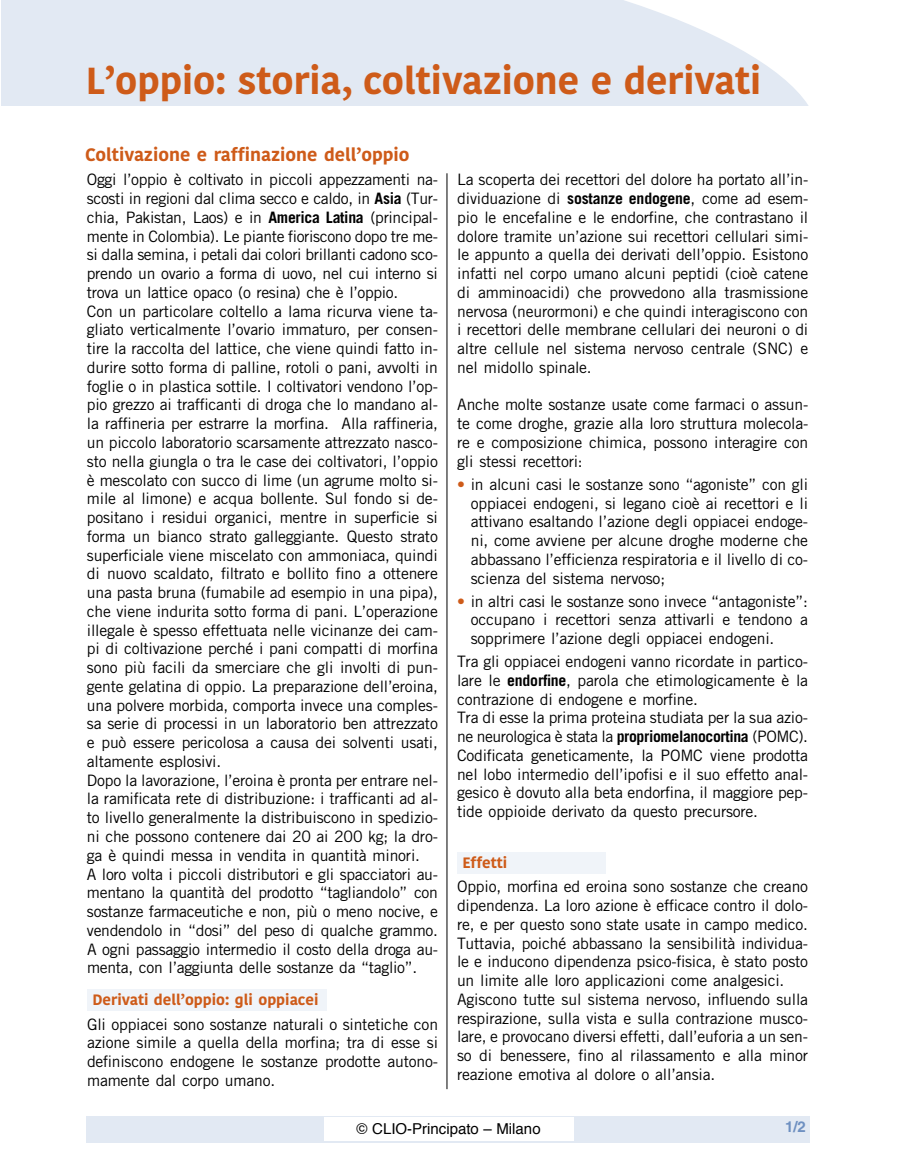
<style>
.page{position:relative;width:915px;height:1170px;background:#fff}
.page>*{position:absolute;margin:0;border:0;box-sizing:border-box;transform-origin:0 0}
.t1{font:700 37.5px "Kohinoor Devanagari";color:#ce5b19}
.t2{font:700 18px "Kohinoor Devanagari";color:#ce5b19}
.t3{font:15.75px/18.8px "Trade Gothic LT Std";letter-spacing:-.01em;color:#000;text-align:justify}
.t4{font:700 15px "Kohinoor Devanagari";color:#ce5b19}
.t5{font:15px "Helvetica";color:#000}
.t6{font:700 15px "Helvetica LT Std";color:#6e90c1}
.s1{font-weight:700}
.s2{color:#ce5b19}
</style>
<div class="page">
<div style="left:87px;top:1115px;width:722px;height:27px;background:#e2e9f3"></div>
<div style="left:324px;top:1117px;width:249px;height:23px;background:#fff"></div>
<svg style="left:1px;top:0;width:808px;height:106px;background:#e4eaf4"></svg>
<div style="left:87px;top:989px;width:239px;height:21px;background:#f0f4f9"></div>
<div style="left:457px;top:852px;width:148px;height:21px;background:#f0f4f9"></div>
<hr style="left:446px;top:173px;width:1px;height:916px;background:#000">
<h1 class="t1" style="left:86px;top:58px;width:676px">L’oppio: storia, coltivazione e derivati</h1>
<p class="t2" style="left:85px;top:143px;width:326px">Coltivazione e raffinazione dell’oppio</p>
<p class="t3" style="left:87px;top:172px;width:352px;text-align:left">Oggi l’oppio è coltivato in piccoli appezzamenti na&shy;scosti in regioni dal clima secco e caldo, in <span class="s1">Asia</span> (Tur&shy;chia, Pakistan, Laos) e in <span class="s1">America Latina</span> (principal&shy;mente in Colombia). Le piante fioriscono dopo tre me&shy;si dalla semina, i petali dai colori brillanti cadono sco&shy;prendo un ovario a forma di uovo, nel cui interno si trova un lattice opaco (o resina) che è l’oppio.<br>Con un particolare coltello a lama ricurva viene ta&shy;gliato verticalmente l’ovario immaturo, per consen&shy;tire la raccolta del lattice, che viene quindi fatto in&shy;durire sotto forma di palline, rotoli o pani, avvolti in foglie o in plastica sottile. I coltivatori vendono l’op&shy;pio grezzo ai trafficanti di droga che lo mandano al&shy;la raffineria per estrarre la morfina. Alla raffineria, un piccolo laboratorio scarsamente attrezzato nasco&shy;sto nella giungla o tra le case dei coltivatori, l’oppio è mescolato con succo di lime (un agrume molto si&shy;mile al limone) e acqua bollente. Sul fondo si de&shy;positano i residui organici, mentre in superficie si forma un bianco strato galleggiante. Questo strato superficiale viene miscelato con ammoniaca, quindi di nuovo scaldato, filtrato e bollito fino a ottenere una pasta bruna (fumabile ad esempio in una pipa), che viene indurita sotto forma di pani. L’operazione illegale è spesso effettuata nelle vicinanze dei cam&shy;pi di coltivazione perché i pani compatti di morfina sono più facili da smerciare che gli involti di pun&shy;gente gelatina di oppio. La preparazione dell’eroina, una polvere morbida, comporta invece una comples&shy;sa serie di processi in un laboratorio ben attrezzato e può essere pericolosa a causa dei solventi usati, altamente esplosivi.<br>Dopo la lavorazione, l’eroina è pronta per entrare nel&shy;la ramificata rete di distribuzione: i trafficanti ad al&shy;to livello generalmente la distribuiscono in spedizio&shy;ni che possono contenere dai 20 ai 200 kg; la dro&shy;ga è quindi messa in vendita in quantità minori.<br>A loro volta i piccoli distributori e gli spacciatori au&shy;mentano la quantità del prodotto “tagliandolo” con sostanze farmaceutiche e non, più o meno nocive, e vendendolo in “dosi” del peso di qualche grammo.<br>A ogni passaggio intermedio il costo della droga au&shy;menta, con l’aggiunta delle sostanze da “taglio”.</p>
<p class="t4" style="left:92px;top:990px;width:227px">Derivati dell’oppio: gli oppiacei</p>
<p class="t3" style="left:87px;top:1015px;width:352px">Gli oppiacei sono sostanze naturali o sintetiche con azione simile a quella della morfina; tra di esse si definiscono endogene le sostanze prodotte autono&shy;mamente dal corpo umano.</p>
<p class="t3" style="left:457px;top:172px;width:352px">La scoperta dei recettori del dolore ha portato all’in&shy;dividuazione di <span class="s1">sostanze endogene</span>, come ad esem&shy;pio le encefaline e le endorfine, che contrastano il dolore tramite un’azione sui recettori cellulari simi&shy;le appunto a quella dei derivati dell’oppio. Esistono infatti nel corpo umano alcuni peptidi (cioè catene di amminoacidi) che provvedono alla trasmissione nervosa (neurormoni) e che quindi interagiscono con i recettori delle membrane cellulari dei neuroni o di altre cellule nel sistema nervoso centrale (SNC) e nel midollo spinale.</p>
<p class="t3" style="left:457px;top:397px;width:352px">Anche molte sostanze usate come farmaci o assun&shy;te come droghe, grazie alla loro struttura molecola&shy;re e composizione chimica, possono interagire con gli stessi recettori:</p>
<p class="t3" style="left:470px;top:476px;width:339px;text-indent:-14px"><span class="s2">•</span> in alcuni casi le sostanze sono “agoniste” con gli oppiacei endogeni, si legano cioè ai recettori e li attivano esaltando l’azione degli oppiacei endoge&shy;ni, come avviene per alcune droghe moderne che abbassano l’efficienza respiratoria e il livello di co&shy;scienza del sistema nervoso;</p>
<p class="t3" style="left:470px;top:593px;width:339px;text-indent:-14px"><span class="s2">•</span> in altri casi le sostanze sono invece “antagoniste”: occupano i recettori senza attivarli e tendono a sopprimere l’azione degli oppiacei endogeni.</p>
<p class="t3" style="left:457px;top:653px;width:352px;text-align:left">Tra gli oppiacei endogeni vanno ricordate in partico&shy;lare le <span class="s1">endorfine</span>, parola che etimologicamente è la contrazione di endogene e morfine.<br>Tra di esse la prima proteina studiata per la sua azio&shy;ne neurologica è stata la <span class="s1">propriomelanocortina</span> (POMC).<br>Codificata geneticamente, la POMC viene prodotta nel lobo intermedio dell’ipofisi e il suo effetto anal&shy;gesico è dovuto alla beta endorfina, il maggiore pep&shy;tide oppioide derivato da questo precursore.</p>
<p class="t4" style="left:462px;top:853px;width:46px">Effetti</p>
<p class="t3" style="left:457px;top:878px;width:352px;text-align:left">Oppio, morfina ed eroina sono sostanze che creano dipendenza. La loro azione è efficace contro il dolo&shy;re, e per questo sono state usate in campo medico.<br>Tuttavia, poiché abbassano la sensibilità individua&shy;le e inducono dipendenza psico-fisica, è stato posto un limite alle loro applicazioni come analgesici.<br>Agiscono tutte sul sistema nervoso, influendo sulla respirazione, sulla vista e sulla contrazione musco&shy;lare, e provocano diversi effetti, dall’euforia a un sen&shy;so di benessere, fino al rilassamento e alla minor reazione emotiva al dolore o all’ansia.</p>
<p class="t5" style="left:356px;top:1121px;width:185px">© CLIO-Principato – Milano</p>
<p class="t6" style="left:784px;top:1121px;width:22px">1/2</p>
</div>
